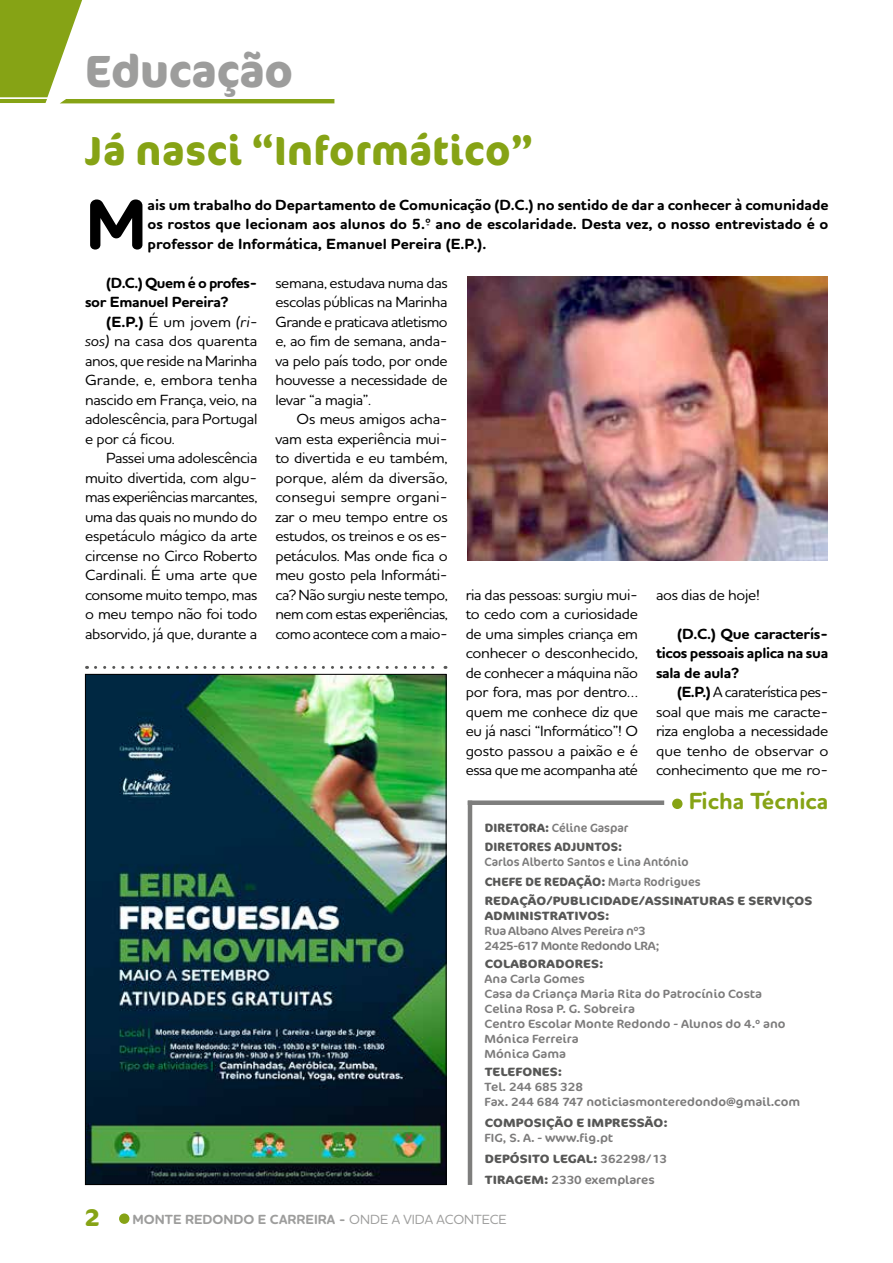
<style>
.page{position:relative;width:893px;height:1263px;background:#fff}
.page>*{position:absolute;margin:0;border:0;box-sizing:border-box;transform-origin:0 0}
.t1{font:700 71.55px "Houschka Rounded";color:#000;scale:1.04 1}
.t2{font:700 45px "Cocon Pro";color:#9d9d9c;scale:.96 1}
.t3{font:700 40.5px "Cocon Pro";letter-spacing:.02em;color:#86a315;scale:.95 1}
.t4{font:700 24px "Cocon Pro";color:#86a315}
.t5{font:700 23.7px "Houschka Rounded";color:#86a315}
.t6{font:500 15px/19.5px "Houschka Rounded";letter-spacing:-.02em;color:#000;text-align:justify;scale:1.04 1}
.t7{font:500 15px/19.5px "Houschka Rounded";letter-spacing:-.02em;color:#000;text-align:justify}
.t8{font:500 15px/19.5px "Houschka Rounded";letter-spacing:-.02em;color:#000;text-align:justify;scale:1.05 1}
.t9{font:700 15px/19.5px "Houschka Rounded";letter-spacing:-.02em;color:#000;text-align:justify;scale:1.04 1}
.t10{font:500 15px/19.5px "Houschka Rounded";letter-spacing:-.02em;color:#000;text-align:justify;scale:1.06 1}
.t11{font:700 15px/19.5px "Houschka Rounded";letter-spacing:-.02em;color:#000;text-align:justify;scale:1.05 1}
.t12{font:700 15px/19.5px "Houschka Rounded";letter-spacing:-.02em;color:#000}
.t13{font:700 13.5px "Houschka Rounded";color:#9d9d9c}
.t14{font:12px/15px "Cocon Pro";color:#7c7b7b;scale:1.07 1}
.t15{font:700 12px/19.5px "Cocon Pro";letter-spacing:.01em;color:#575756}
.t16{font:700 12px "Cocon Pro";letter-spacing:.01em;color:#575756;scale:1.07 1}
.t17{font:12px/15px "Cocon Pro";letter-spacing:-.03em;color:#7c7b7b;scale:1.07 1}
.s1{font-weight:700}
.s2{font-style:italic}
.s3{font-weight:400;color:#7c7b7b}
.s4{font-weight:700;color:#575756}
.s5{font-weight:500}
</style>
<div class="page">
<svg style="left:0;top:0;width:334px;height:103px"></svg>
<div style="left:119px;top:1213px;width:10px;height:11px;background:#86a315;border-radius:50%"></div>
<hr style="left:468px;top:801px;width:4px;height:384px;background:#7e7e7d">
<div style="left:468px;top:800px;width:196px;height:5px;background:#7e7e7d"></div>
<div style="left:672px;top:799px;width:10px;height:10px;background:#86a315;border-radius:50%"></div>
<img style="left:468px;top:276px;width:359px;height:285px">
<img style="left:87px;top:676px;width:357px;height:507px">
<svg style="left:95px;top:666px;width:351px;height:3px"></svg>
<h2 class="t2" style="left:85px;top:40px;width:218px">Educação</h2>
<h3 class="t3" style="left:85px;top:123px;width:473px">Já nasci “Informático”</h3>
<h1 class="t1" style="left:85px;top:179px;width:62px">M</h1>
<p class="t9" style="left:148px;top:195px;width:656px">ais um trabalho do Departamento de Comunicação (D.C.) no sentido de dar a conhecer à comunidade os rostos que lecionam aos alunos do 5.º ano de escolaridade. Desta vez, o nosso entrevistado é o professor de Informática, Emanuel Pereira (E.P.).</p>
<p class="t12" style="left:85px;top:273px;width:174px;text-indent:21px">(D.C.) Quem é o profes&shy;sor Emanuel Pereira?</p>
<p class="t10" style="left:85px;top:311px;width:164px;text-indent:21px"><span class="s1">(E.P.)</span> É um jovem <span class="s2">(ri&shy;sos)</span> na casa dos quarenta anos, que reside na Marinha Grande, e, embora tenha nascido em França, veio, na adolescência, para Portugal e por cá ficou.</p>
<p class="t7" style="left:85px;top:448px;width:174px;text-indent:21px">Passei uma adolescência muito divertida, com algu&shy;mas experiências marcantes, uma das quais no mundo do espetáculo mágico da arte circense no Circo Roberto Cardinali. É uma arte que consome muito tempo, mas o meu tempo não foi todo absorvido, já que, durante a</p>
<p class="t6" style="left:275px;top:272px;width:167px">semana, estudava numa das escolas públicas na Marinha Grande e praticava atletismo e, ao fim de semana, anda&shy;va pelo país todo, por onde houvesse a necessidade de levar “a magia”.</p>
<p class="t8" style="left:275px;top:409px;width:166px;text-indent:21px">Os meus amigos acha&shy;vam esta experiência mui&shy;to divertida e eu também, porque, além da diversão, consegui sempre organi&shy;zar o meu tempo entre os estudos, os treinos e os es&shy;petáculos. Mas onde fica o meu gosto pela Informáti&shy;ca? Não surgiu neste tempo, nem com estas experiências, como acontece com a maio-</p>
<p class="t6" style="left:466px;top:584px;width:167px">ria das pessoas: surgiu mui&shy;to cedo com a curiosidade de uma simples criança em conhecer o desconhecido, de conhecer a máquina não por fora, mas por dentro… quem me conhece diz que eu já nasci “Informático”! O gosto passou a paixão e é essa que me acompanha até</p>
<p class="t6" style="left:656px;top:584px;width:101px">aos dias de hoje!</p>
<p class="t11" style="left:656px;top:624px;width:166px;text-indent:21px">(D.C.) Que caracterís&shy;ticos pessoais aplica na sua sala de aula?</p>
<p class="t7" style="left:656px;top:682px;width:174px;text-indent:21px"><span class="s1">(E.P.)</span> A caraterística pes&shy;soal que mais me caracte&shy;riza engloba a necessidade que tenho de observar o conhecimento que me ro-</p>
<h3 class="t5" style="left:689px;top:786px;width:141px">Ficha Técnica</h3>
<p class="t15" style="left:485px;top:817px;width:145px">DIRETORA: <span class="s3">Céline Gaspar<br></span>DIRETORES ADJUNTOS:</p>
<p class="t15" style="left:485px;top:852px;width:329px"><span class="s3">Carlos Alberto Santos e Lina António<br></span>CHEFE DE REDAÇÃO: <span class="s3">Marta Rodrigues<br></span>REDAÇÃO/PUBLICIDADE/ASSINATURAS E SERVIÇOS</p>
<p class="t16" style="left:485px;top:908px;width:118px">ADMINISTRATIVOS:</p>
<p class="t17" style="left:485px;top:923px;width:165px">Rua Albano Alves Pereira nº3<br>2425-617 Monte Redondo LRA;</p>
<p class="t16" style="left:485px;top:956px;width:113px">COLABORADORES:</p>
<p class="t14" style="left:485px;top:971px;width:283px">Ana Carla Gomes<br>Casa da Criança Maria Rita do Patrocínio Costa<br>Celina Rosa P. G. Sobreira<br>Centro Escolar Monte Redondo - Alunos do 4.º ano<br>Mónica Ferreira<br>Mónica Gama</p>
<p class="t16" style="left:485px;top:1064px;width:74px">TELEFONES:</p>
<p class="t14" style="left:485px;top:1079px;width:297px">Tel. 244 685 328<br>Fax. 244 684 747 noticiasmonteredondo@gmail.com</p>
<p class="t16" style="left:485px;top:1115px;width:173px">COMPOSIÇÃO E IMPRESSÃO:</p>
<p class="t14" style="left:485px;top:1127px;width:172px;line-height:21px">FIG, S. A. - www.fig.pt<br><span class="s4">DEPÓSITO LEGAL:</span> 362298/13<br><span class="s4">TIRAGEM:</span> 2330 exemplares</p>
<h3 class="t4" style="left:85px;top:1201px;width:16px">2</h3>
<p class="t13" style="left:133px;top:1210px;width:376px">MONTE REDONDO E CARREIRA - <span class="s5">ONDE A VIDA ACONTECE</span></p>
</div>
